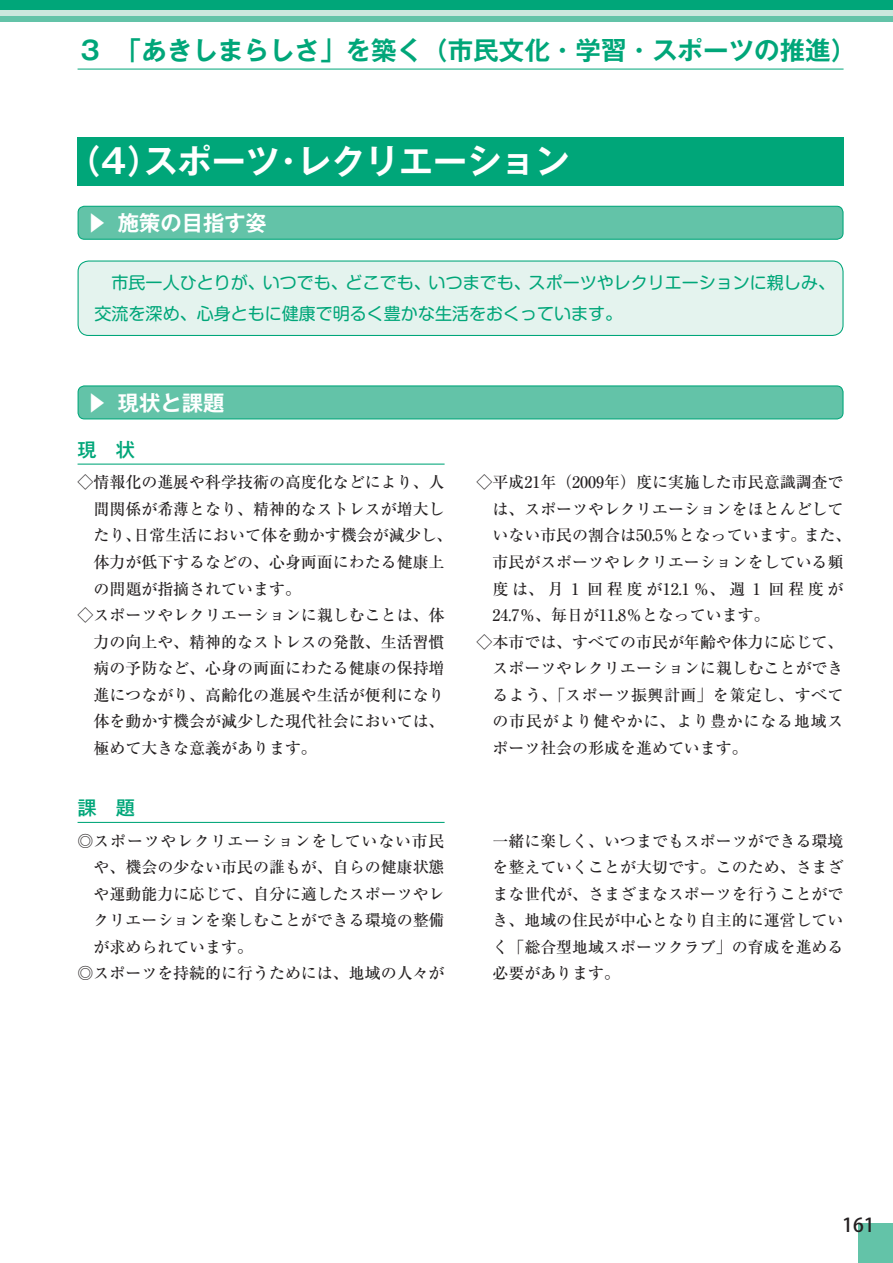
<style>
.page{position:relative;width:893px;height:1263px;background:#fff}
.page>*{position:absolute;margin:0;border:0;box-sizing:border-box;transform-origin:0 0}
.t1{font:34.05px "Gothic MB101 Pr 5 De Bold 90 msp RKSJ H";color:#fff}
.t2{font:25.5px "Gothic MB101 Pr 5 De Bold 90 msp RKSJ H";color:#00a679}
.t3{font:21.3px "Gothic MB101 Pr 5 De Bold 90 msp RKSJ H";color:#fff}
.t4{font:19.2px "Gothic MB101 Pr 5 Medium 90 msp RKSJ H";color:#00a679}
.t5{font:19.2px "Koz Go Pro Medium 90 msp RKSJ H";color:#231f20}
.t6{font:16.95px/30.9px "Shin M Go Pro Regular 90 msp RKSJ H";color:#00a679}
.t7{font:15.9px/26.5px "Ryumin Pr 5 Medium 90 msp RKSJ H";color:#231f20;text-align:justify}
.t8{font:15.9px "Ryumin Pr 5 Medium 90 msp RKSJ H";letter-spacing:.03em;color:#231f20}
.t9{font:15.9px "Ryumin Pr 5 Medium 90 msp RKSJ H";letter-spacing:.05em;color:#231f20}
.t10{font:15.9px "Ryumin Pr 5 Medium 90 msp RKSJ H";letter-spacing:.235em;color:#231f20}
.t11{font:15.9px "Ryumin Pr 5 Medium 90 msp RKSJ H";letter-spacing:.055em;color:#231f20}
.s1{font-family:"Shin Go Pr 5 De Bold 90 msp RKSJ H"}
</style>
<div class="page">
<hr style="left:78px;top:69px;width:765px;height:1px;background:#00a679">
<div style="left:78px;top:137px;width:765px;height:49px;background:#00a679"></div>
<div style="left:78px;top:206px;width:764px;height:33px;background:#63c3a8;border-radius:6px"></div>
<div style="left:77px;top:206px;width:766px;height:34px;border:1px solid #00a679;border-radius:6px"></div>
<div style="left:78px;top:261px;width:764px;height:74px;background:#e4f3ee;border-radius:11px"></div>
<div style="left:77px;top:260px;width:766px;height:76px;border:1px solid #00a679;border-radius:11px"></div>
<div style="left:78px;top:386px;width:764px;height:33px;background:#63c3a8;border-radius:6px"></div>
<div style="left:77px;top:385px;width:766px;height:34px;border:1px solid #00a679;border-radius:6px"></div>
<hr style="left:78px;top:463px;width:366px;height:2px;background:#00a679">
<hr style="left:78px;top:822px;width:366px;height:1px;background:#00a679">
<div style="left:858px;top:1223px;width:34px;height:40px;background:#63c3a8"></div>
<div style="left:1px;top:3px;width:891px;height:19px;background:#63c3a8"></div>
<svg style="left:2px;top:9px;width:890px;height:7px;background:#aeddce"></svg>
<div style="left:1px;top:0;width:891px;height:9px;background:#00a679"></div>
<svg style="left:0;top:0;width:2px;height:22px"></svg>
<p class="t2" style="left:77px;top:41px;width:780px">３　「あきしまらしさ」を築く（市民文化・学習・スポーツの推進）</p>
<p class="t1" style="left:67px;top:149px;width:504px">（4）スポーツ・レクリエーション</p>
<p class="t3" style="left:86px;top:215px;width:182px"><span class="s1">▶</span> 施策の目指す姿</p>
<p class="t6" style="left:95px;top:270px;width:741px">　市民一人ひとりが、いつでも、どこでも、いつまでも、スポーツやレクリエーションに親しみ、交流を深め、心身ともに健康で明るく豊かな生活をおくっています。</p>
<p class="t3" style="left:86px;top:394px;width:140px"><span class="s1">▶</span> 現状と課題</p>
<p class="t4" style="left:77px;top:442px;width:59px">現　状</p>
<p class="t7" style="left:77px;top:471px;width:368px">◇ 情報化の進展や科学技術の高度化などにより、人</p>
<p class="t7" style="left:93px;top:498px;width:352px">間関係が希薄となり、精神的なストレスが増大し</p>
<p class="t7" style="left:93px;top:524px;width:360px">たり、日常生活において体を動かす機会が減少し、</p>
<p class="t7" style="left:93px;top:551px;width:352px">体力が低下するなどの、心身両面にわたる健康上</p>
<p class="t7" style="left:93px;top:577px;width:209px">の問題が指摘されています。</p>
<p class="t7" style="left:77px;top:604px;width:368px">◇ スポーツやレクリエーションに親しむことは、体</p>
<p class="t7" style="left:93px;top:630px;width:352px">力の向上や、精神的なストレスの発散、生活習慣</p>
<p class="t7" style="left:93px;top:657px;width:352px">病の予防など、心身の両面にわたる健康の保持増</p>
<p class="t7" style="left:93px;top:684px;width:352px">進につながり、高齢化の進展や生活が便利になり</p>
<p class="t7" style="left:93px;top:710px;width:352px">体を動かす機会が減少した現代社会においては、</p>
<p class="t7" style="left:93px;top:737px;width:225px">極めて大きな意義があります。</p>
<p class="t4" style="left:77px;top:801px;width:59px">課　題</p>
<p class="t9" style="left:77px;top:834px;width:368px">◎ スポーツやレクリエーションをしていない市民</p>
<p class="t7" style="left:93px;top:856px;width:352px">や、機会の少ない市民の誰もが、自らの健康状態</p>
<p class="t7" style="left:93px;top:882px;width:352px">や運動能力に応じて、自分に適したスポーツやレ</p>
<p class="t7" style="left:93px;top:909px;width:352px">クリエーションを楽しむことができる環境の整備</p>
<p class="t7" style="left:93px;top:936px;width:161px">が求められています。</p>
<p class="t7" style="left:77px;top:962px;width:368px">◎ スポーツを持続的に行うためには、地域の人々が</p>
<p class="t7" style="left:476px;top:471px;width:368px">◇ 平成21年（2009年）度に実施した市民意識調査で</p>
<p class="t7" style="left:492px;top:498px;width:352px">は、スポーツやレクリエーションをほとんどして</p>
<p class="t7" style="left:492px;top:524px;width:360px">いない市民の割合は50.5％となっています。また、</p>
<p class="t7" style="left:492px;top:551px;width:352px">市民がスポーツやレクリエーションをしている頻</p>
<p class="t10" style="left:492px;top:582px;width:352px">度は、月１回程度が12.1％、週１回程度が</p>
<p class="t7" style="left:492px;top:604px;width:278px">24.7％、毎日が11.8％となっています。</p>
<p class="t7" style="left:476px;top:630px;width:368px">◇ 本市では、すべての市民が年齢や体力に応じて、</p>
<p class="t7" style="left:492px;top:657px;width:352px">スポーツやレクリエーションに親しむことができ</p>
<p class="t8" style="left:492px;top:689px;width:352px">るよう、「スポーツ振興計画」を策定し、すべて</p>
<p class="t11" style="left:492px;top:715px;width:352px">の市民がより健やかに、より豊かになる地域ス</p>
<p class="t7" style="left:492px;top:737px;width:257px">ポーツ社会の形成を進めています。</p>
<p class="t7" style="left:492px;top:829px;width:352px">一緒に楽しく、いつまでもスポーツができる環境を整えていくことが大切です。このため、さまざまな世代が、さまざまなスポーツを行うことができ、地域の住民が中心となり自主的に運営していく「総合型地域スポーツクラブ」の育成を進める必要があります。</p>
<p class="t5" style="left:842px;top:1217px;width:34px">161</p>
</div>
